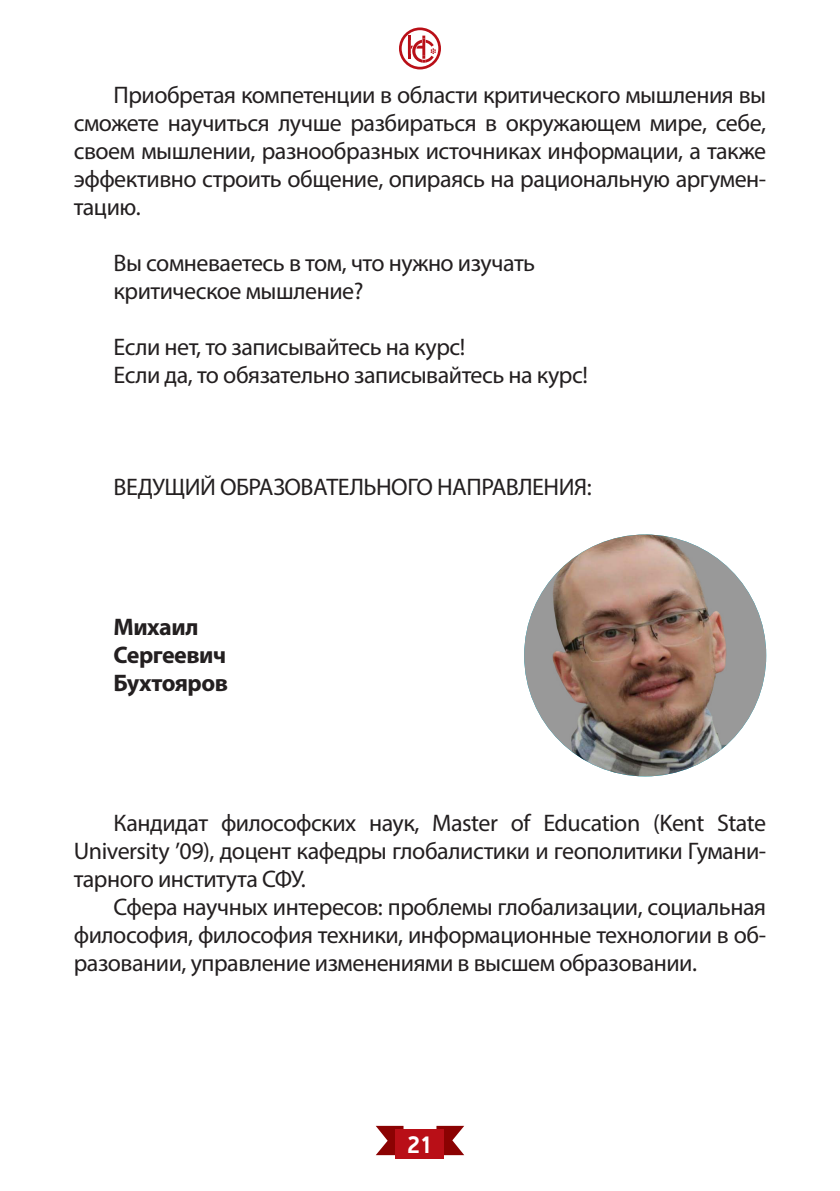
<style>
.page{position:relative;width:840px;height:1191px;background:#fff}
.page>*{position:absolute;margin:0;border:0;box-sizing:border-box;transform-origin:0 0}
.t1{font:24px/28px "Myriad Pro";letter-spacing:-.02em;color:#231f20;text-align:justify}
.t2{font:700 24px "Myriad Pro";letter-spacing:-.02em;color:#231f20}
.t3{font:700 24px "PF Din Display Pro";color:#fff}
</style>
<div class="page">
<svg style="left:399px;top:27px;width:42px;height:42px"></svg>
<svg style="left:376px;top:1125px;width:27px;height:30px"></svg>
<svg style="left:436px;top:1125px;width:28px;height:30px"></svg>
<div style="left:395px;top:1129px;width:49px;height:30px;background:#b90f17"></div>
<img style="left:524px;top:534px;width:241px;height:242px;border-radius:121px">
<p class="t1" style="left:74px;top:81px;width:693px;text-indent:40px">Приобретая компетенции в области критического мышления вы сможете научиться лучше разбираться в окружающем мире, себе, своем мышлении, разнообразных источниках информации, а также эффективно строить общение, опираясь на рациональную аргумен&shy;тацию.</p>
<p class="t1" style="left:113px;top:249px;width:423px">Вы сомневаетесь в том, что нужно изучать</p>
<p class="t1" style="left:113px;top:277px;width:251px">критическое мышление?</p>
<p class="t1" style="left:113px;top:333px;width:353px">Если нет, то записывайтесь на курс!</p>
<p class="t1" style="left:113px;top:361px;width:475px">Если да, то обязательно записывайтесь на курс!</p>
<p class="t1" style="left:113px;top:473px;width:479px">ВЕДУЩИЙ ОБРАЗОВАТЕЛЬНОГО НАПРАВЛЕНИЯ:</p>
<p class="t2" style="left:113px;top:611px;width:86px">Михаил</p>
<p class="t2" style="left:113px;top:639px;width:114px">Сергеевич</p>
<p class="t2" style="left:113px;top:667px;width:116px">Бухтояров</p>
<p class="t1" style="left:74px;top:809px;width:693px;text-indent:40px">Кандидат философских наук, Master of Education (Kent State University ’09), доцент кафедры глобалистики и геополитики Гумани&shy;тарного института СФУ.</p>
<p class="t1" style="left:74px;top:893px;width:693px;text-indent:40px">Сфера научных интересов: проблемы глобализации, социальная философия, философия техники, информационные технологии в об&shy;разовании, управление изменениями в высшем образовании.</p>
<p class="t3" style="left:407px;top:1130px;width:27px">21</p>
</div>
